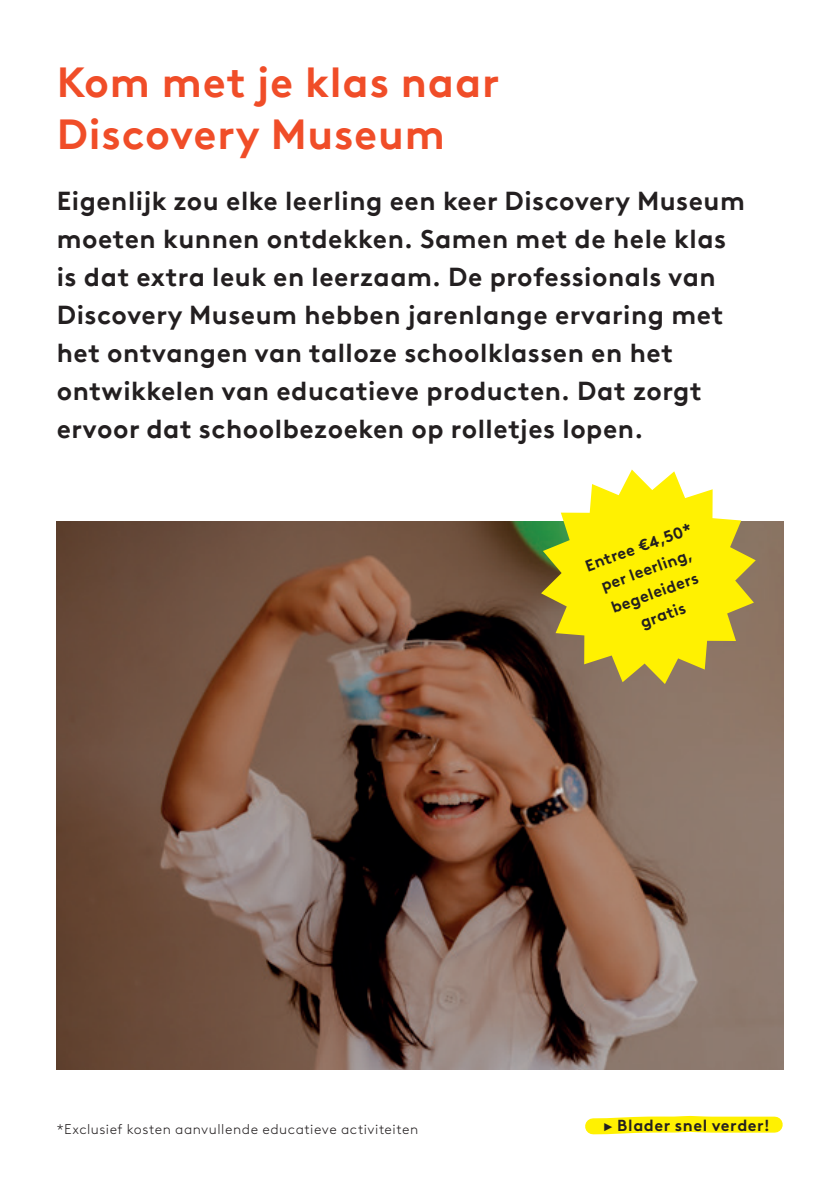
<style>
.page{position:relative;width:840px;height:1191px;background:#fff}
.page>*{position:absolute;margin:0;border:0;box-sizing:border-box;transform-origin:0 0}
.t1{font:700 42px/52px "Brown LLTT";letter-spacing:.02em;color:#f04d28}
.t2{font:700 26px/38px "Brown LLTT";letter-spacing:.02em;color:#231f20}
.t3{font:700 16px/24px "Brown LLTT";color:#231f20;text-align:center}
.t4{font:700 16px "Brown LL";letter-spacing:.035em;color:#231f20}
.t5{font:300 14px "Brown LL";letter-spacing:.04em;color:#231f20}
</style>
<div class="page">
<img style="left:57px;top:521px;width:725px;height:548px">
<svg style="left:585px;top:1115px;width:198px;height:20px"></svg>
<svg style="left:540px;top:469px;width:215px;height:215px;background:#e1d538"></svg>
<h1 class="t1" style="left:57px;top:52px;width:443px">Kom met je klas naar<br>Discovery Museum</h1>
<p class="t2" style="left:57px;top:180px;width:689px">Eigenlijk zou elke leerling een keer Discovery Museum moeten kunnen ontdekken. Samen met de hele klas is dat extra leuk en leerzaam. De professionals van Discovery Museum hebben jarenlange ervaring met het ontvangen van talloze schoolklassen en het ontwikkelen van educatieve producten. Dat zorgt ervoor dat schoolbezoeken op rolletjes lopen.</p>
<p class="t3" style="left:581px;top:554px;width:113px;rotate:-20deg">Entree €4,50* per leerling, begeleiders gratis</p>
<p class="t5" style="left:57px;top:1119px;width:363px">*Exclusief kosten aanvullende educatieve activiteiten</p>
<p class="t4" style="left:603px;top:1113px;width:167px">► Blader snel verder!</p>
</div>
